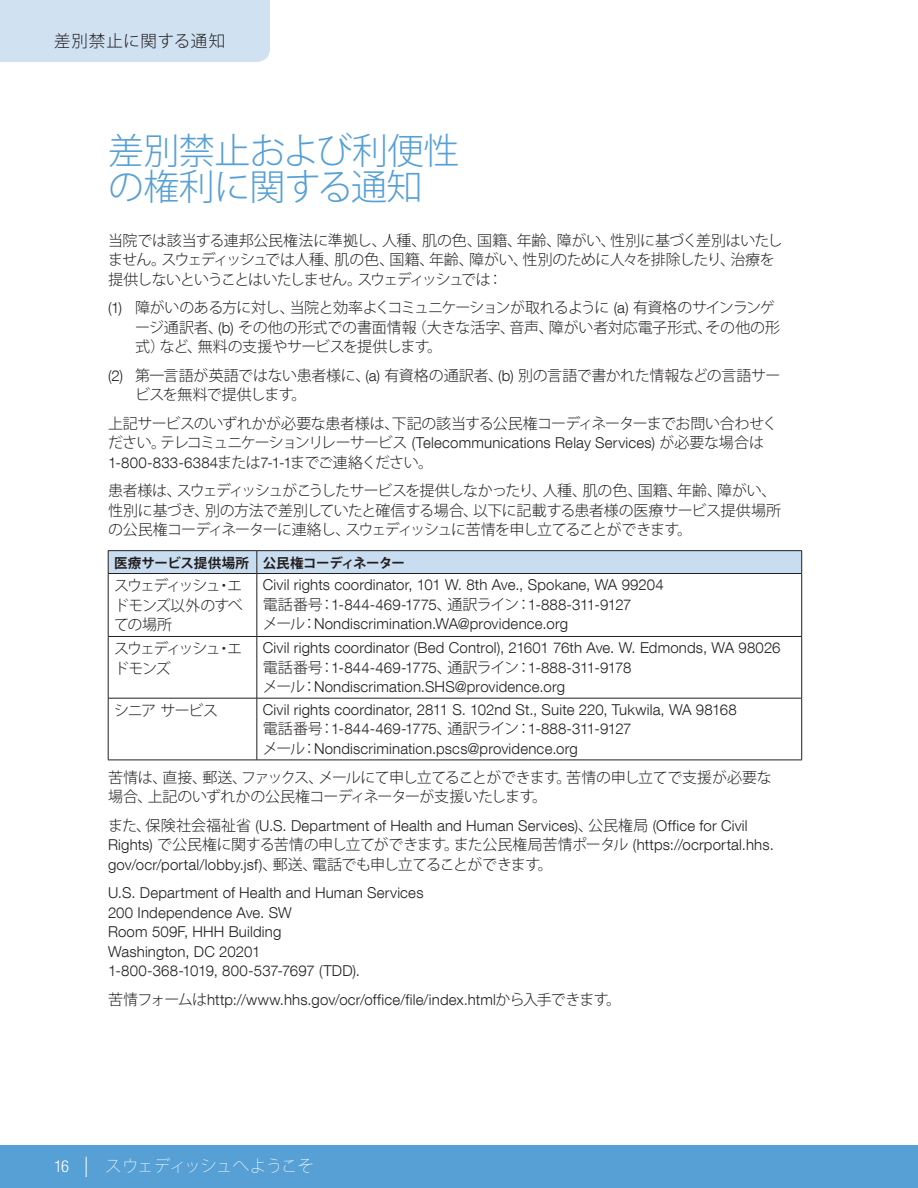
<style>
.page{position:relative;width:918px;height:1188px;background:#fff}
.page>*{position:absolute;margin:0;border:0;box-sizing:border-box;transform-origin:0 0}
.Big_header{font:300 36px/36px "Koz Go Pro";letter-spacing:-.015em;color:#56a0d5}
.t1{font:200 16.5px "Koz Go Pro";letter-spacing:-.03em;color:#fff}
.Tab_type{font:300 16.5px "Koz Go Pro";letter-spacing:.045em;color:#231f20}
.TEXT{font:300 15px/19.5px "Koz Go Pro";letter-spacing:-.035em;color:#231f20}
.TEXT-2{font:300 15px/19.5px "Helvetica Neue LT Com";letter-spacing:.01em;color:#231f20}
.TEXT-3{font:300 15px "Helvetica Neue LT Com";letter-spacing:-.015em;color:#231f20}
.TEXT-4{font:300 15px/19.5px "Koz Go Pro";letter-spacing:-.11em;color:#231f20}
.TEXT-5{font:300 15px "Koz Go Pro";letter-spacing:-.065em;color:#231f20}
.TEXT-6{font:700 13.5px "Koz Go Pro";letter-spacing:-.025em;color:#231f20}
.TEXT-7{font:700 13.5px "Koz Go Pro";color:#231f20}
.s1{font-family:"Helvetica Neue LT Com"}
.s2{font-family:"Koz Go Pro"}
.s3{font-family:"Helvetica Neue LT Std";font-weight:300;font-stretch:condensed}
.s4{font-weight:300;font-size:18px}
</style>
<div class="page">
<div style="left:0;top:1145px;width:918px;height:43px;background:#56a0d5"></div>
<div style="left:0;top:0;width:270px;height:62px;background:#d0e1f2"></div>
<hr style="left:108px;top:550px;width:149px;height:1px;background:#231f20">
<hr style="left:257px;top:550px;width:545px;height:1px;background:#231f20">
<div style="left:108px;top:551px;width:694px;height:22px;background:#c9ddf0"></div>
<hr style="left:108px;top:573px;width:149px;height:1px;background:#231f20">
<hr style="left:108px;top:574px;width:1px;height:62px;background:#231f20">
<hr style="left:257px;top:573px;width:545px;height:1px;background:#231f20">
<hr style="left:257px;top:574px;width:1px;height:62px;background:#231f20">
<hr style="left:801px;top:574px;width:1px;height:62px;background:#231f20">
<hr style="left:108px;top:636px;width:149px;height:1px;background:#231f20">
<hr style="left:108px;top:637px;width:1px;height:61px;background:#231f20">
<hr style="left:257px;top:636px;width:545px;height:1px;background:#231f20">
<hr style="left:257px;top:637px;width:1px;height:61px;background:#231f20">
<hr style="left:801px;top:637px;width:1px;height:61px;background:#231f20">
<hr style="left:108px;top:698px;width:149px;height:1px;background:#231f20">
<hr style="left:108px;top:698px;width:1px;height:62px;background:#231f20">
<hr style="left:257px;top:698px;width:545px;height:1px;background:#231f20">
<hr style="left:257px;top:698px;width:1px;height:62px;background:#231f20">
<hr style="left:801px;top:698px;width:1px;height:62px;background:#231f20">
<hr style="left:108px;top:760px;width:149px;height:1px;background:#231f20">
<hr style="left:257px;top:760px;width:545px;height:1px;background:#231f20">
<p class="Tab_type" style="left:54px;top:30px;width:173px">差別禁止に関する通知</p>
<p class="Big_header" style="left:108px;top:133px;width:353px">差別禁止および利便性の権利に関する通知</p>
<p class="TEXT" style="left:108px;top:231px;width:676px">当院では該当する連邦公民権法に準拠し、人種、肌の色、国籍、年齢、障がい、性別に基づく差別はいたしません。スウェディッシュでは人種、肌の色、国籍、年齢、障がい、性別のために人々を排除したり、治療を提供しないということはいたしません。スウェディッシュでは：</p>
<p class="TEXT" style="left:135px;top:298px;width:647px;text-indent:-27px"><span class="s1">(1)</span> 障がいのある方に対し、当院と効率よくコミュニケーションが取れるように <span class="s1">(a)</span> 有資格のサインランゲージ通訳者、<span class="s1">(b)</span> その他の形式での書面情報（大きな活字、音声、障がい者対応電子形式、その他の形式）など、無料の支援やサービスを提供します。</p>
<p class="TEXT" style="left:135px;top:366px;width:647px;text-indent:-27px"><span class="s1">(2)</span> 第一言語が英語ではない患者様に、<span class="s1">(a)</span> 有資格の通訳者、<span class="s1">(b)</span> 別の言語で書かれた情報などの言語サービスを無料で提供します。</p>
<p class="TEXT" style="left:108px;top:414px;width:671px">上記サービスのいずれかが必要な患者様は、下記の該当する公民権コーディネーターまでお問い合わせください。テレコミュニケーションリレーサービス <span class="s1">(Telecommunications Relay Services)</span> が必要な場合は<br><span class="s1">1-800-833-6384</span>または<span class="s1">7-1-1</span>までご連絡ください。</p>
<p class="TEXT" style="left:108px;top:481px;width:675px">患者様は、スウェディッシュがこうしたサービスを提供しなかったり、人種、肌の色、国籍、年齢、障がい、性別に基づき、別の方法で差別していたと確信する場合、以下に記載する患者様の医療サービス提供場所の公民権コーディネーターに連絡し、スウェディッシュに苦情を申し立てることができます。</p>
<p class="TEXT-7" style="left:114px;top:554px;width:136px">医療サービス提供場所</p>
<p class="TEXT-6" style="left:263px;top:554px;width:144px">公民権コーディネーター</p>
<p class="TEXT" style="left:114px;top:576px;width:130px;text-align:justify">スウェディッシュ・エドモンズ以外のすべての場所</p>
<p class="TEXT-2" style="left:263px;top:575px;width:402px">Civil rights coordinator, 101 W. 8th Ave., Spokane, WA 99204</p>
<p class="TEXT-3" style="left:263px;top:595px;width:370px"><span class="s2">電話番号：</span>1-844-469-1775<span class="s2">、通訳ライン：</span>1-888-311-9127</p>
<p class="TEXT-2" style="left:263px;top:614px;width:307px"><span class="s2">メール：</span>Nondiscrimination.WA@providence.org</p>
<p class="TEXT-4" style="left:114px;top:639px;width:129px">スウェディッシュ・エドモンズ</p>
<p class="TEXT-2" style="left:263px;top:638px;width:519px">Civil rights coordinator (Bed Control), 21601 76th Ave. W. Edmonds, WA 98026</p>
<p class="TEXT-3" style="left:263px;top:658px;width:370px"><span class="s2">電話番号：</span>1-844-469-1775<span class="s2">、通訳ライン：</span>1-888-311-9178</p>
<p class="TEXT-2" style="left:263px;top:677px;width:304px"><span class="s2">メール：</span>Nondiscrimation.SHS@providence.org</p>
<p class="TEXT-5" style="left:114px;top:701px;width:105px">シニアサービス</p>
<p class="TEXT-2" style="left:263px;top:700px;width:475px">Civil rights coordinator, 2811 S. 102nd St., Suite 220, Tukwila, WA 98168</p>
<p class="TEXT-3" style="left:263px;top:720px;width:370px"><span class="s2">電話番号：</span>1-844-469-1775<span class="s2">、通訳ライン：</span>1-888-311-9127</p>
<p class="TEXT-2" style="left:263px;top:739px;width:317px"><span class="s2">メール：</span>Nondiscrimination.pscs@providence.org</p>
<p class="TEXT" style="left:108px;top:767px;width:665px">苦情は、直接、郵送、ファックス、メールにて申し立てることができます。苦情の申し立てで支援が必要な場合、上記のいずれかの公民権コーディネーターが支援いたします。</p>
<p class="TEXT-2" style="left:108px;top:815px;width:667px"><span class="s2">また、保険社会福祉省</span> (U.S. Department of Health and Human Services)<span class="s2">、公民権局</span> (Office for Civil<br>Rights) <span class="s2">で公民権に関する苦情の申し立てができます。また公民権局苦情ポータル</span> (https://ocrportal.hhs. gov/ocr/portal/lobby.jsf)<span class="s2">、郵送、電話でも申し立てることができます。</span></p>
<p class="TEXT-2" style="left:108px;top:883px;width:317px">U.S. Department of Health and Human Services</p>
<p class="TEXT-2" style="left:108px;top:902px;width:185px">200 Independence Ave. SW</p>
<p class="TEXT-2" style="left:108px;top:922px;width:175px">Room 509F, HHH Building<br>Washington, DC 20201</p>
<p class="TEXT-2" style="left:108px;top:961px;width:253px">1-800-368-1019, 800-537-7697 (TDD).</p>
<p class="TEXT-2" style="left:108px;top:989px;width:515px"><span class="s2">苦情フォームは</span>http://www.hhs.gov/ocr/office/file/index.html<span class="s2">から入手できます。</span></p>
<p class="t1" style="left:54px;top:1155px;width:262px"><span class="s3">16</span> <span class="s4">|</span> スウェディッシュへようこそ</p>
</div>
